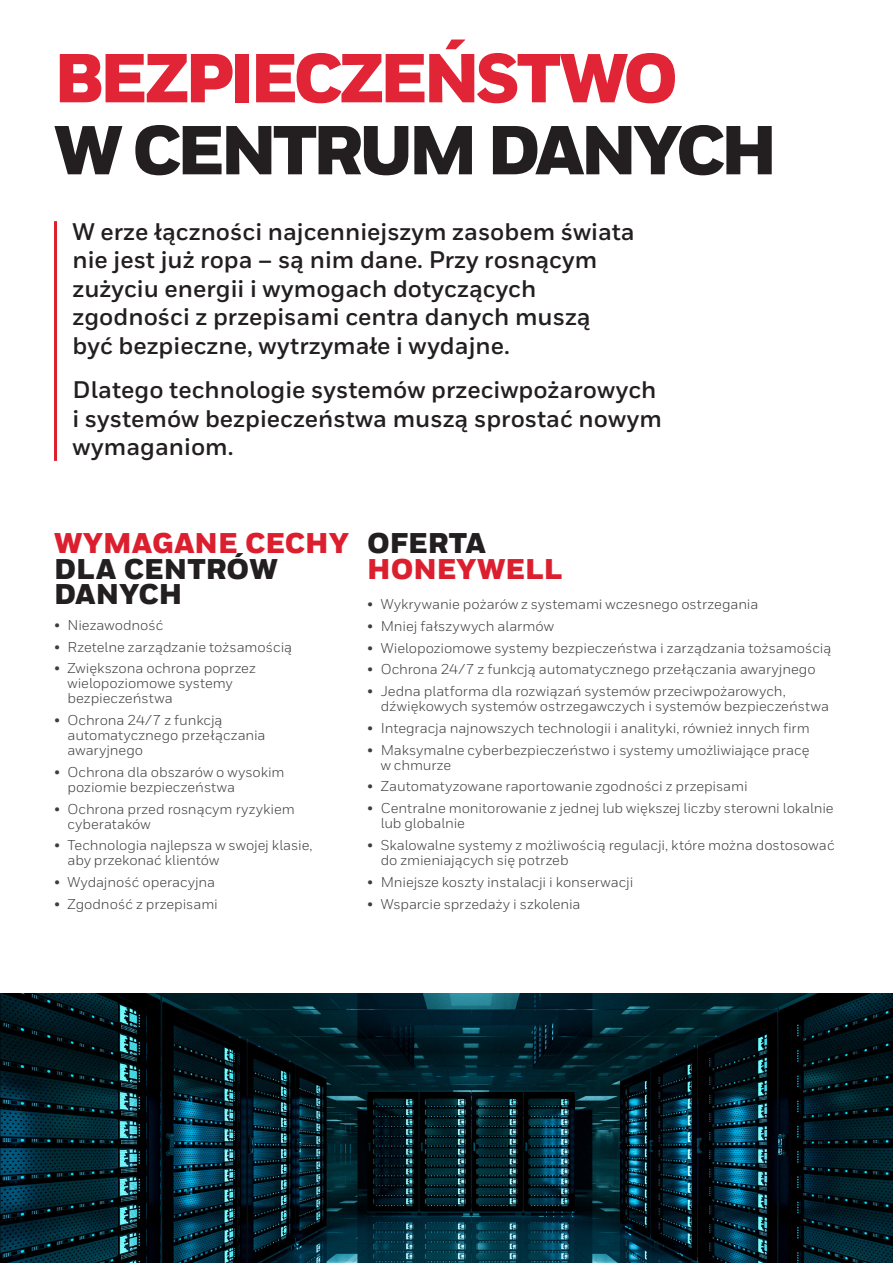
<style>
.page{position:relative;width:893px;height:1263px;background:#fff}
.page>*{position:absolute;margin:0;border:0;box-sizing:border-box;transform-origin:0 0}
.Title_46_36__the_res{font:900 69px/72px "Honeywell Sans";letter-spacing:-.065em;color:#e22536}
._10_Inside__Body_Tex{font:900 28.5px/25.5px "Honeywell Sans";color:#231f20}
._10_Inside__Body_Tex-2{font:900 28.5px/25.5px "Honeywell Sans";color:#dc1f2e}
.Intro_Body{font:700 24px/28.5px "Honeywell Sans";color:#231f20}
.t1{font:14.25px/15px "Honeywell Sans";color:#3e3e3f}
.s1{color:#231f20}
.s2{color:#dc1f2e}
</style>
<div class="page">
<img style="left:0;top:993px;width:893px;height:270px">
<hr style="left:54px;top:221px;width:3px;height:240px;background:#dc1f2e">
<p class="Title_46_36__the_res" style="left:54px;top:45px;width:725px">BEZPIECZEŃSTWO<br><span class="s1">W CENTRUM DANYCH</span></p>
<p class="Intro_Body" style="left:73px;top:218px;width:564px">W erze łączności najcenniejszym zasobem świata nie jest już ropa – są nim dane. Przy rosnącym zużyciu energii i wymogach dotyczących zgodności z przepisami centra danych muszą być bezpieczne, wytrzymałe i wydajne.</p>
<p class="Intro_Body" style="left:73px;top:376px;width:591px">Dlatego technologie systemów przeciwpożarowych i systemów bezpieczeństwa muszą sprostać nowym wymaganiom.</p>
<p class="_10_Inside__Body_Tex" style="left:54px;top:532px;width:297px"><span class="s2">WYMAGANE CECHY<br></span>DLA CENTRÓW<br>DANYCH</p>
<p class="_10_Inside__Body_Tex-2" style="left:367px;top:532px;width:197px"><span class="s1">OFERTA<br></span>HONEYWELL</p>
<p class="t1" style="left:367px;top:597px;width:393px">• Wykrywanie pożarów z systemami wczesnego ostrzegania</p>
<p class="t1" style="left:367px;top:619px;width:188px">• Mniej fałszywych alarmów</p>
<p class="t1" style="left:367px;top:640px;width:466px">• Wielopoziomowe systemy bezpieczeństwa i zarządzania tożsamością</p>
<p class="t1" style="left:367px;top:662px;width:450px">• Ochrona 24/7 z funkcją automatycznego przełączania awaryjnego</p>
<p class="t1" style="left:381px;top:684px;width:450px;text-indent:-14px">• Jedna platforma dla rozwiązań systemów przeciwpożarowych, dźwiękowych systemów ostrzegawczych i systemów bezpieczeństwa</p>
<p class="t1" style="left:367px;top:721px;width:444px">• Integracja najnowszych technologii i analityki, również innych firm</p>
<p class="t1" style="left:381px;top:742px;width:430px;text-indent:-14px">• Maksymalne cyberbezpieczeństwo i systemy umożliwiające pracę w chmurze</p>
<p class="t1" style="left:367px;top:779px;width:382px">• Zautomatyzowane raportowanie zgodności z przepisami</p>
<p class="t1" style="left:381px;top:801px;width:454px;text-indent:-14px">• Centralne monitorowanie z jednej lub większej liczby sterowni lokalnie lub globalnie</p>
<p class="t1" style="left:381px;top:838px;width:455px;text-indent:-14px">• Skalowalne systemy z możliwością regulacji, które można dostosować do zmieniających się potrzeb</p>
<p class="t1" style="left:367px;top:874px;width:268px">• Mniejsze koszty instalacji i konserwacji</p>
<p class="t1" style="left:367px;top:896px;width:215px">• Wsparcie sprzedaży i szkolenia</p>
<p class="t1" style="left:54px;top:617px;width:111px">• Niezawodność</p>
<p class="t1" style="left:54px;top:639px;width:240px">• Rzetelne zarządzanie tożsamością</p>
<p class="t1" style="left:68px;top:661px;width:190px;text-indent:-14px">• Zwiększona ochrona poprzez wielopoziomowe systemy bezpieczeństwa</p>
<p class="t1" style="left:68px;top:713px;width:200px;text-indent:-14px">• Ochrona 24/7 z funkcją automatycznego przełączania awaryjnego</p>
<p class="t1" style="left:68px;top:764px;width:219px;text-indent:-14px">• Ochrona dla obszarów o wysokim poziomie bezpieczeństwa</p>
<p class="t1" style="left:68px;top:801px;width:229px;text-indent:-14px">• Ochrona przed rosnącym ryzykiem cyberataków</p>
<p class="t1" style="left:68px;top:838px;width:247px;text-indent:-14px">• Technologia najlepsza w swojej klasie, aby przekonać klientów</p>
<p class="t1" style="left:54px;top:875px;width:163px">• Wydajność operacyjna</p>
<p class="t1" style="left:54px;top:896px;width:165px">• Zgodność z przepisami</p>
</div>
